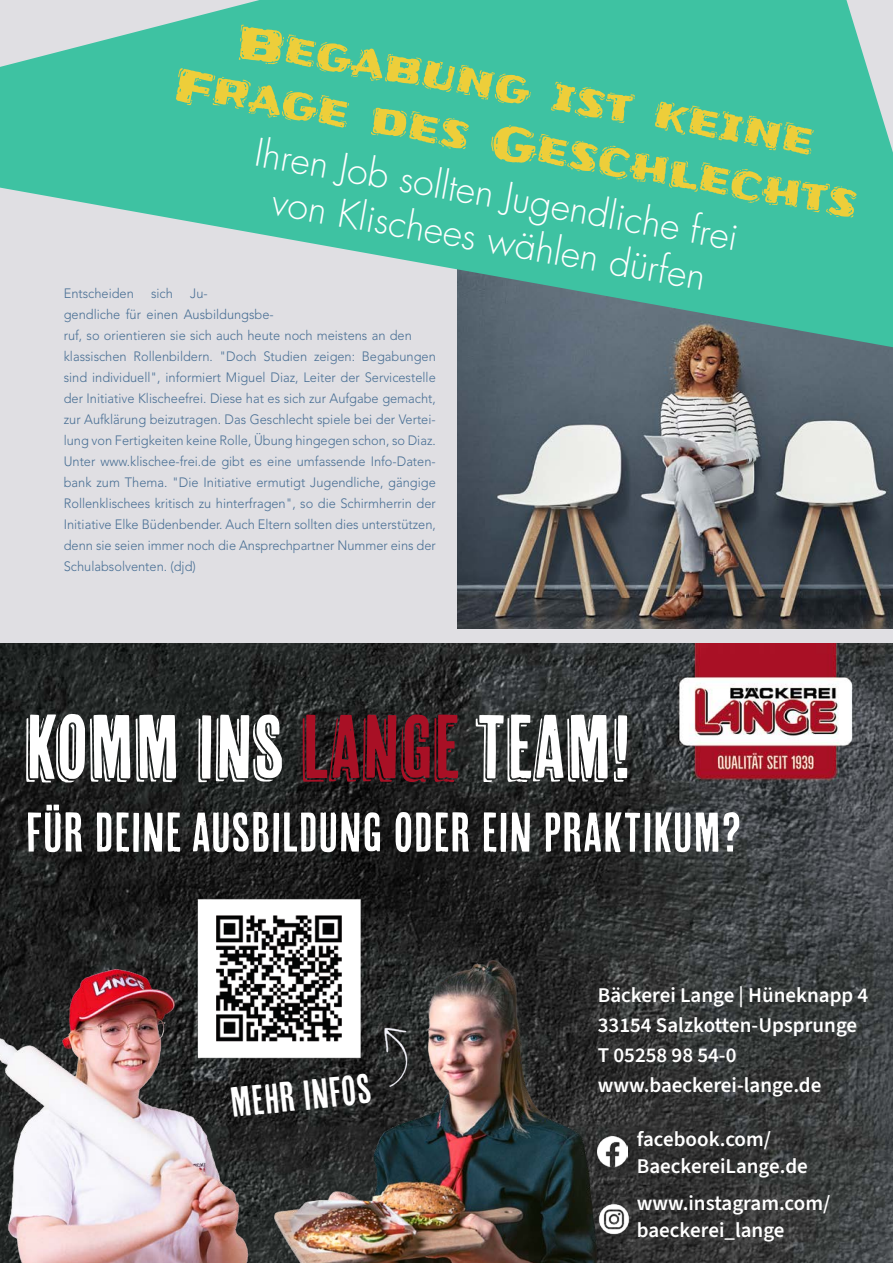
<style>
.page{position:relative;width:893px;height:1263px;background:#fff}
.page>*{position:absolute;margin:0;border:0;box-sizing:border-box;transform-origin:0 0}
.t1{font:90px "Cheap Pine";color:#fff}
.t2{font:55.5px "Cheap Pine Sans";color:#fff}
.t3{font:45px/54px "Frijole";color:#edce3a;text-align:center}
.t4{font:42px "Cheap Pine Sans";color:#fff}
.t5{font:300 37.5px/45px "Futura";color:#fff;text-align:center}
.t6{font:21px/30px "Source Sans 3";color:#fff}
.t7{font:300 13.5px/21px "Avenir LT Std";color:#4a7095;scale:.95 1}
.s1{color:#a81025}
</style>
<div class="page">
<div style="left:0;top:0;width:893px;height:710px;background:#e0dfe3"></div>
<img style="left:457px;top:347px;width:436px;height:282px">
<img style="left:0;top:644px;width:893px;height:619px">
<img style="left:0;top:928px;width:255px;height:335px">
<img style="left:272px;top:938px;width:348px;height:325px">
<img style="left:185px;top:881px;width:271px;height:223px">
<img style="left:598px;top:1136px;width:30px;height:30px">
<img style="left:589px;top:1194px;width:49px;height:49px">
<svg style="left:0;top:0;width:893px;height:347px;fill:#3ec2a2"></svg>
<h3 class="t3" style="left:188px;top:5px;width:695px;rotate:10deg">Begabung ist keine<br>Frage des Geschlechts</h3>
<h3 class="t5" style="left:259px;top:131px;width:491px;rotate:10deg">Ihren Job sollten Jugendliche frei von Klischees wählen dürfen</h3>
<p class="t7" style="left:64px;top:283px;width:75px">Entscheiden</p>
<p class="t7" style="left:151px;top:283px;width:24px">sich</p>
<p class="t7" style="left:64px;top:283px;width:393px;text-indent:126px">Ju-<br>gendliche für einen Ausbildungsbe-<br>ruf, so orientieren sie sich auch heute noch meistens an den klassischen Rollenbildern. "Doch Studien zeigen: Begabungen sind individuell", informiert Miguel Diaz, Leiter der Servicestelle der Initiative Klischeefrei. Diese hat es sich zur Aufgabe gemacht, zur Aufklärung beizutragen. Das Geschlecht spiele bei der Vertei&shy;lung von Fertigkeiten keine Rolle, Übung hingegen schon, so Diaz.<br>Unter www.klischee-frei.de gibt es eine umfassende Info-Daten&shy;bank zum Thema. "Die Initiative ermutigt Jugendliche, gängige Rollenklischees kritisch zu hinterfragen", so die Schirmherrin der Initiative Elke Büdenbender. Auch Eltern sollten dies unterstützen, denn sie seien immer noch die Ansprechpartner Nummer eins der Schulabsolventen. (djd)</p>
<h1 class="t1" style="left:26px;top:698px;width:607px">KOMM INS <span class="s1">LANGE</span> TEAM!</h1>
<h2 class="t2" style="left:26px;top:802px;width:718px">FÜR DEINE AUSBILDUNG ODER EIN PRAKTIKUM?</h2>
<h3 class="t4" style="left:228px;top:1080px;width:143px;rotate:-6deg">MEHR INFOS</h3>
<h3 class="t6" style="left:598px;top:980px;width:272px">Bäckerei Lange | Hüneknapp 4<br>33154 Salzkotten-Upsprunge<br>T 05258 98 54-0 www.baeckerei-lange.de</h3>
<h3 class="t6" style="left:637px;top:1126px;width:173px;line-height:27px">facebook.com/<br>BaeckereiLange.de</h3>
<h3 class="t6" style="left:637px;top:1190px;width:195px;line-height:27px">www.instagram.com/ baeckerei_lange</h3>
</div>
